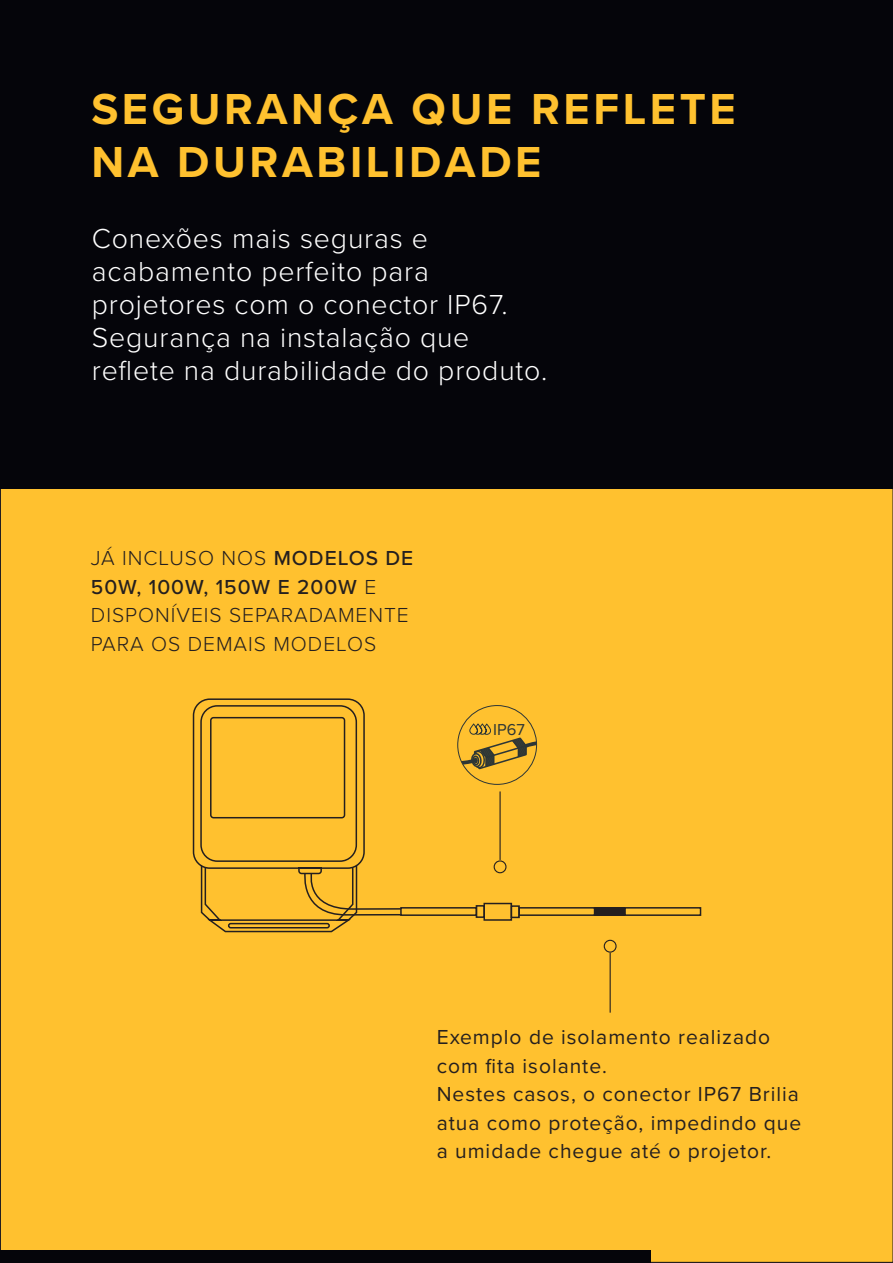
<style>
.page{position:relative;width:893px;height:1263px;background:#fff}
.page>*{position:absolute;margin:0;border:0;box-sizing:border-box;transform-origin:0 0}
.t1{font:700 45px/52.5px "Proxima Nova";letter-spacing:.08em;color:#ffc12f}
.t2{font:300 28.5px/33px "Proxima Nova";letter-spacing:.03em;color:#fff}
.t3{font:21px/28.5px "Proxima Nova";letter-spacing:.045em;color:#241f1f}
.t4{font:300 21px/28.5px "Proxima Nova";letter-spacing:.045em;color:#241f1f}
.t5{font:16.35px "Proxima Nova";color:#2d3636}
.s1{font-weight:500}
</style>
<div class="page">
<div style="left:0;top:489px;width:893px;height:774px;background:#ffc12f"></div>
<div style="left:0;top:1250px;width:650px;height:13px;background:#05050a"></div>
<div style="left:0;top:0;width:893px;height:489px;background:#05050a"></div>
<hr style="left:499px;top:791px;width:2px;height:69px;background:#241f1f">
<div style="left:494px;top:860px;width:12px;height:13px;border:1px solid #241f1f;border-radius:50%"></div>
<svg style="left:457px;top:705px;width:80px;height:80px;background:#ddaa30"></svg>
<div style="left:604px;top:940px;width:13px;height:13px;border:1px solid #241f1f;border-radius:50%"></div>
<hr style="left:610px;top:953px;width:1px;height:60px;background:#241f1f">
<svg style="left:192px;top:698px;width:210px;height:235px;background:#efb52d"></svg>
<div style="left:400px;top:907px;width:77px;height:9px;border:2px solid #241f1f"></div>
<div style="left:476px;top:905px;width:9px;height:13px;border:2px solid #241f1f"></div>
<div style="left:483px;top:903px;width:29px;height:18px;border:2px solid #241f1f"></div>
<div style="left:511px;top:905px;width:9px;height:13px;border:2px solid #241f1f"></div>
<div style="left:518px;top:907px;width:77px;height:9px;border:2px solid #241f1f"></div>
<div style="left:594px;top:907px;width:31px;height:9px;background:#241f1f"></div>
<div style="left:624px;top:907px;width:77px;height:9px;border:2px solid #241f1f"></div>
<h1 class="t1" style="left:91px;top:82px;width:646px">SEGURANÇA QUE REFLETE<br>NA DURABILIDADE</h1>
<h2 class="t2" style="left:92px;top:220px;width:457px">Conexões mais seguras e acabamento perfeito para projetores com o conector IP67.<br>Segurança na instalação que reflete na durabilidade do produto.</h2>
<p class="t4" style="left:91px;top:543px;width:324px">JÁ INCLUSO NOS <span class="s1">MODELOS DE<br>50W, 100W, 150W E 200W</span> E<br>DISPONÍVEIS SEPARADAMENTE<br>PARA OS DEMAIS MODELOS</p>
<p class="t5" style="left:493px;top:717px;width:33px">IP67</p>
<p class="t3" style="left:437px;top:1022px;width:366px">Exemplo de isolamento realizado com fita isolante.<br>Nestes casos, o conector IP67 Brilia atua como proteção, impedindo que a umidade chegue até o projetor.</p>
</div>
